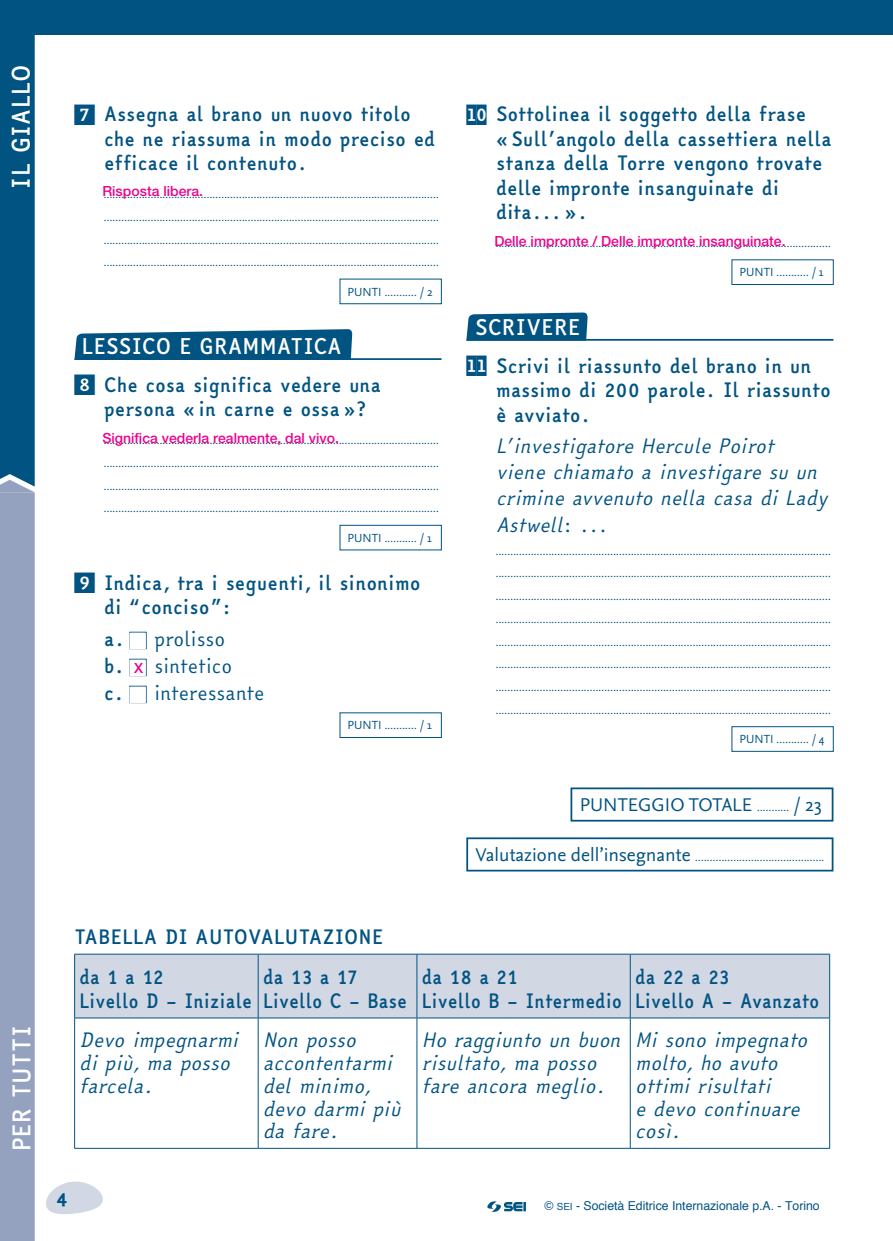
<style>
.page{position:relative;width:893px;height:1241px;background:#fff}
.page>*{position:absolute;margin:0;border:0;box-sizing:border-box;transform-origin:0 0}
.t1{font:700 23.62px "Easy Reading";letter-spacing:.02em;color:#fff}
.t2{font:700 21px "Easy Reading";letter-spacing:.015em;color:#fff}
.t3{font:700 21px "Nexus Mix Pro";color:#015382}
.t4{font:700 19.25px/24.5px "Easy Reading";color:#015382}
.t5{font:italic 19.25px/22.8px "Easy Reading";color:#015382}
.t6{font:700 19.25px/24.5px "Easy Reading";color:#015382;scale:.95 1}
.t7{font:19.25px/26.9px "Easy Reading";color:#015382}
.t8{font:19.25px "Nexus Sans Pro";color:#015382}
.t9{font:500 14px "Helvetica Neue";color:#ed028c}
.t10{font:12.25px "Helvetica";color:#015382}
.t11{font:10.5px/22.8px "Nexus Sans Pro";color:#015382;text-align:justify}
.s1{font-family:"Nexus Numbers";font-weight:400;font-size:35px}
.s2{font-size:12.25px}
.s3{font-weight:700}
.s4{color:#fff}
.s5{font-style:normal}
.s6{font-size:10.5px}
.s7{font-size:19.25px}
.s8{font-size:9.8px}
</style>
<div class="page">
<svg style="left:340px;top:279px;width:102px;height:25px"></svg>
<svg style="left:74px;top:329px;width:279px;height:31px;background:#18638d"></svg>
<hr style="left:75px;top:358px;width:366px;height:2px;background:#015382">
<svg style="left:340px;top:525px;width:102px;height:25px"></svg>
<div style="left:129px;top:631px;width:18px;height:18px;border:1px solid #015382"></div>
<div style="left:129px;top:658px;width:18px;height:18px;border:1px solid #015382"></div>
<div style="left:129px;top:685px;width:18px;height:18px;border:1px solid #015382"></div>
<svg style="left:340px;top:712px;width:102px;height:25px"></svg>
<svg style="left:732px;top:259px;width:102px;height:26px"></svg>
<svg style="left:466px;top:312px;width:122px;height:28px;background:#14608b"></svg>
<hr style="left:467px;top:339px;width:366px;height:1px;background:#015382">
<svg style="left:732px;top:726px;width:102px;height:25px"></svg>
<svg style="left:570px;top:787px;width:264px;height:35px"></svg>
<svg style="left:466px;top:837px;width:368px;height:35px"></svg>
<div style="left:75px;top:954px;width:754px;height:63px;background:#d2d7e4"></div>
<hr style="left:74px;top:953px;width:184px;height:1px;background:#015382">
<hr style="left:258px;top:953px;width:159px;height:1px;background:#015382">
<hr style="left:258px;top:954px;width:1px;height:63px;background:#015382">
<hr style="left:417px;top:953px;width:213px;height:1px;background:#015382">
<hr style="left:417px;top:954px;width:1px;height:63px;background:#015382">
<hr style="left:630px;top:953px;width:200px;height:1px;background:#015382">
<hr style="left:630px;top:954px;width:1px;height:63px;background:#015382">
<hr style="left:74px;top:1017px;width:184px;height:1px;background:#015382">
<hr style="left:258px;top:1017px;width:159px;height:1px;background:#015382">
<hr style="left:258px;top:1018px;width:1px;height:129px;background:#015382">
<hr style="left:417px;top:1017px;width:213px;height:1px;background:#015382">
<hr style="left:417px;top:1018px;width:1px;height:129px;background:#015382">
<hr style="left:630px;top:1017px;width:200px;height:1px;background:#015382">
<hr style="left:630px;top:1018px;width:1px;height:129px;background:#015382">
<hr style="left:74px;top:1147px;width:184px;height:1px;background:#015382">
<hr style="left:258px;top:1147px;width:159px;height:1px;background:#015382">
<hr style="left:417px;top:1147px;width:213px;height:1px;background:#015382">
<hr style="left:630px;top:1147px;width:200px;height:1px;background:#015382">
<hr style="left:74px;top:954px;width:1px;height:63px;background:#015382">
<hr style="left:829px;top:954px;width:1px;height:63px;background:#015382">
<hr style="left:74px;top:1018px;width:1px;height:129px;background:#015382">
<hr style="left:829px;top:1018px;width:1px;height:129px;background:#015382">
<div style="left:0;top:0;width:893px;height:35px;background:#015382"></div>
<svg style="left:0;top:35px;width:35px;height:1205px;background:#5e85a8"></svg>
<svg style="left:487px;top:1201px;width:39px;height:10px"></svg>
<svg style="left:46px;top:1181px;width:57px;height:33px"></svg>
<h1 class="t1" style="left:4px;top:189px;width:126px;rotate:-90deg">IL GIALLO</h1>
<h1 class="t1" style="left:5px;top:1151px;width:127px;rotate:-90deg">PER TUTTI</h1>
<h3 class="t4" style="left:104px;top:102px;width:333px;text-indent:-30px"><span class="s1">7</span> Assegna al brano un nuovo titolo che ne riassuma in modo preciso ed efficace il contenuto.</h3>
<p class="t11" style="left:104px;top:182px;width:336px">.................................................................................................................. .................................................................................................................. .................................................................................................................. ..................................................................................................................</p>
<p class="t11" style="left:348px;top:280px;width:86px"><span class="s2">PUNTI</span> ........... <span class="s2">/ 2</span></p>
<h2 class="t2" style="left:82px;top:331px;width:262px">LESSICO E GRAMMATICA</h2>
<h3 class="t4" style="left:104px;top:373px;width:278px;text-indent:-30px"><span class="s1">8</span> Che cosa significa vedere una persona «in carne e ossa»?</h3>
<p class="t11" style="left:104px;top:428px;width:336px">.................................................................................................................. .................................................................................................................. .................................................................................................................. ..................................................................................................................</p>
<p class="t11" style="left:348px;top:526px;width:86px"><span class="s2">PUNTI</span> ........... <span class="s2">/ 1</span></p>
<h3 class="t4" style="left:104px;top:570px;width:318px;text-indent:-30px"><span class="s1">9</span> Indica, tra i seguenti, il sinonimo di “conciso”:</h3>
<h3 class="t7" style="left:104px;top:626px;width:162px"><span class="s3">a.</span> <span class="s4">■</span> prolisso<br><span class="s3">b.</span> <span class="s4">■</span> sintetico<br><span class="s3">c.</span> <span class="s4">■</span> interessante</h3>
<p class="t11" style="left:348px;top:714px;width:86px"><span class="s2">PUNTI</span> ........... <span class="s2">/ 1</span></p>
<h3 class="t9" style="left:102px;top:183px;width:102px">Risposta libera.</h3>
<h3 class="t9" style="left:102px;top:429px;width:238px">Significa vederla realmente, dal vivo.</h3>
<h3 class="t9" style="left:134px;top:660px;width:11px">X</h3>
<h3 class="t4" style="left:496px;top:102px;width:337px;text-indent:-30px"><span class="s1">!=</span> Sottolinea il soggetto della frase «Sull’angolo della cassettiera nella stanza della Torre vengono trovate delle impronte insanguinate di dita...».</h3>
<p class="t11" style="left:496px;top:231px;width:336px">..................................................................................................................</p>
<p class="t11" style="left:739px;top:261px;width:86px"><span class="s2">PUNTI</span> ........... <span class="s2">/ 1</span></p>
<h2 class="t2" style="left:475px;top:312px;width:14px">scri</h2>
<h2 class="t2" style="left:527px;top:312px;width:29px">vere</h2>
<h3 class="t4" style="left:496px;top:354px;width:336px;text-indent:-30px"><span class="s1">!!</span> Scrivi il riassunto del brano in un massimo di 200 parole. Il riassunto è avviato.</h3>
<h3 class="t5" style="left:496px;top:433px;width:333px;line-height:26.2px">L’investigatore Hercule Poirot viene chiamato a investigare su un crimine avvenuto nella casa di Lady<br>Astwell<span class="s5">: ...</span></h3>
<p class="t11" style="left:496px;top:539px;width:336px">.................................................................................................................. .................................................................................................................. .................................................................................................................. .................................................................................................................. .................................................................................................................. .................................................................................................................. .................................................................................................................. ..................................................................................................................</p>
<p class="t11" style="left:739px;top:727px;width:87px"><span class="s2">PUNTI</span> ........... <span class="s2">/ 4</span></p>
<h3 class="t9" style="left:494px;top:232px;width:293px">Delle impronte / Delle impronte insanguinate.</h3>
<h3 class="t8" style="left:580px;top:789px;width:244px">PUNTEGGIO TOTALE <span class="s6">...........</span> / 23</h3>
<p class="t11" style="left:475px;top:845px;width:350px"><span class="s7">Valutazione dell’insegnante</span> ............................................</p>
<h3 class="t4" style="left:74px;top:925px;width:49px">Tabella</h3>
<h3 class="t4" style="left:165px;top:925px;width:45px">di auto</h3>
<h3 class="t4" style="left:248px;top:925px;width:26px">valuta</h3>
<h3 class="t4" style="left:323px;top:925px;width:25px">zione</h3>
<h3 class="t6" style="left:80px;top:964px;width:183px">da 1 a 12<br>Livello D – Iniziale</h3>
<h3 class="t6" style="left:263px;top:964px;width:153px">da 13 a 17<br>Livello C – Base</h3>
<h3 class="t6" style="left:422px;top:964px;width:213px">da 18 a 21<br>Livello B – Intermedio</h3>
<h3 class="t6" style="left:635px;top:964px;width:196px">da 22 a 23<br>Livello A – Avanzato</h3>
<h3 class="t5" style="left:80px;top:1028px;width:160px">Devo impegnarmi di più, ma posso farcela.</h3>
<h3 class="t5" style="left:263px;top:1028px;width:139px">Non posso accontentarmi del minimo, devo darmi più da fare.</h3>
<h3 class="t5" style="left:422px;top:1028px;width:200px">Ho raggiunto un buon risultato, ma posso fare ancora meglio.</h3>
<h3 class="t5" style="left:635px;top:1028px;width:174px">Mi sono impegnato molto, ho avuto ottimi risultati<br>e devo continuare così.</h3>
<h2 class="t3" style="left:57px;top:1180px;width:11px">4</h2>
<p class="t10" style="left:544px;top:1196px;width:277px">© <span class="s8">sei</span> - Società Editrice Internazionale p.A. - Torino</p>
</div>
